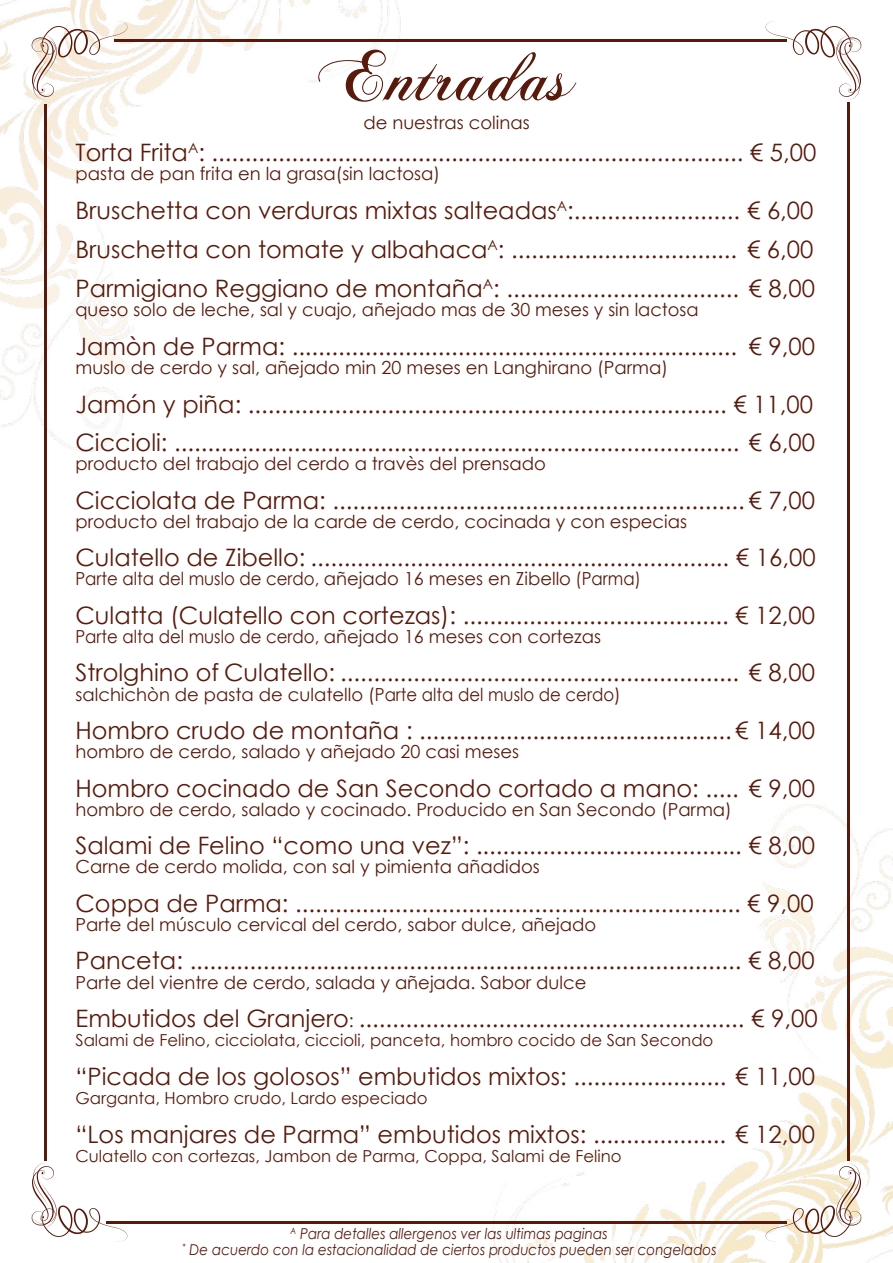
<style>
.page{position:relative;width:893px;height:1263px;background:#fff}
.page>*{position:absolute;margin:0;border:0;box-sizing:border-box;transform-origin:0 0}
.t1{font:75px "Chopin Script";color:#581a0c}
.t2{font:24px/38.8px "Century Gothic";color:#581a0c;text-align:justify}
.t3{font:18px "Century Gothic";color:#581a0c}
.t4{font:18px "Century Gothic";color:#581a0c;scale:.92 1}
.t5{font:16.5px "Century Gothic";color:#581a0c}
.t6{font:italic 15px/15.9px "Century Gothic";color:#581a0c;text-align:center;scale:.9 1}
.s1{font-size:18px}
</style>
<div class="page">
<img style="left:0;top:0;width:893px;height:1263px">
<hr style="left:44px;top:104px;width:2px;height:1057px;background:#581a0c">
<hr style="left:114px;top:39px;width:672px;height:3px;background:#581a0c">
<hr style="left:847px;top:102px;width:3px;height:1058px;background:#581a0c">
<hr style="left:106px;top:1221px;width:680px;height:3px;background:#581a0c">
<svg style="left:31px;top:21px;width:96px;height:79px"></svg>
<svg style="left:766px;top:21px;width:96px;height:79px"></svg>
<svg style="left:766px;top:1163px;width:96px;height:79px"></svg>
<svg style="left:31px;top:1163px;width:96px;height:79px"></svg>
<h1 class="t1" style="left:318px;top:30px;width:258px">Entradas</h1>
<p class="t3" style="left:363px;top:110px;width:168px">de nuestras colinas</p>
<p class="t2" style="left:75px;top:132px;width:742px">Torta Frita<sup>A</sup>: ................................................................................ € 5,00</p>
<p class="t3" style="left:75px;top:161px;width:366px">pasta de pan frita en la grasa(sin lactosa)</p>
<p class="t2" style="left:75px;top:191px;width:741px">Bruschetta con verduras mixtas salteadas<sup>A</sup>:......................... € 6,00<br>Bruschetta con tomate y albahaca<sup>A</sup>: .................................. € 6,00<br>Parmigiano Reggiano de montaña<sup>A</sup>: ................................... € 8,00</p>
<p class="t3" style="left:75px;top:297px;width:625px">queso solo de leche, sal y cuajo, añejado mas de 30 meses y sin lactosa</p>
<p class="t2" style="left:75px;top:326px;width:741px">Jamòn de Parma: ................................................................... € 9,00</p>
<p class="t3" style="left:75px;top:355px;width:594px">muslo de cerdo y sal, añejado min 20 meses en Langhirano (Parma)</p>
<p class="t2" style="left:75px;top:384px;width:741px;line-height:38.4px">Jamón y piña: ........................................................................ € 11,00<br>Ciccioli: ..................................................................................... € 6,00</p>
<p class="t3" style="left:75px;top:451px;width:472px">producto del trabajo del cerdo a travès del prensado</p>
<p class="t2" style="left:75px;top:480px;width:741px">Cicciolata de Parma: .............................................................. € 7,00</p>
<p class="t3" style="left:75px;top:509px;width:613px">producto del trabajo de la carde de cerdo, cocinada y con especias</p>
<p class="t2" style="left:75px;top:538px;width:742px">Culatello de Zibello: ............................................................... € 16,00</p>
<p class="t4" style="left:75px;top:566px;width:616px">Parte alta del muslo de cerdo, añejado 16 meses en Zibello (Parma)</p>
<p class="t2" style="left:75px;top:595px;width:741px">Culatta (Culatello con cortezas): ........................................ € 12,00</p>
<p class="t4" style="left:75px;top:624px;width:573px">Parte alta del muslo de cerdo, añejado 16 meses con cortezas</p>
<p class="t2" style="left:75px;top:653px;width:741px">Strolghino of Culatello: ............................................................ € 8,00</p>
<p class="t3" style="left:75px;top:681px;width:547px">salchichòn de pasta de culatello (Parte alta del muslo de cerdo)</p>
<p class="t2" style="left:75px;top:710px;width:741px">Hombro crudo de montaña : ............................................... € 14,00</p>
<p class="t3" style="left:75px;top:739px;width:445px">hombro de cerdo, salado y añejado 20 casi meses</p>
<p class="t2" style="left:75px;top:768px;width:741px">Hombro cocinado de San Secondo cortado a mano: ..... € 9,00</p>
<p class="t3" style="left:75px;top:797px;width:658px">hombro de cerdo, salado y cocinado. Producido en San Secondo (Parma)</p>
<p class="t2" style="left:75px;top:826px;width:741px">Salami de Felino “como una vez”: ........................................ € 8,00</p>
<p class="t3" style="left:75px;top:854px;width:466px">Carne de cerdo molida, con sal y pimienta añadidos</p>
<p class="t2" style="left:75px;top:883px;width:740px">Coppa de Parma: ................................................................... € 9,00</p>
<p class="t3" style="left:75px;top:912px;width:522px">Parte del músculo cervical del cerdo, sabor dulce, añejado</p>
<p class="t2" style="left:75px;top:941px;width:741px">Panceta: ................................................................................... € 8,00</p>
<p class="t3" style="left:75px;top:969px;width:512px">Parte del vientre de cerdo, salada y añejada. Sabor dulce</p>
<p class="t2" style="left:75px;top:998px;width:744px">Embutidos del Granjero<span class="s1">:</span> .......................................................... € 9,00</p>
<p class="t5" style="left:75px;top:1029px;width:639px">Salami de Felino, cicciolata, ciccioli, panceta, hombro cocido de San Secondo</p>
<p class="t2" style="left:75px;top:1056px;width:741px">“Picada de los golosos” embutidos mixtos: ....................... € 11,00</p>
<p class="t5" style="left:75px;top:1087px;width:354px">Garganta, Hombro crudo, Lardo especiado</p>
<p class="t2" style="left:75px;top:1114px;width:741px">“Los manjares de Parma” embutidos mixtos: .................... € 12,00</p>
<p class="t5" style="left:75px;top:1144px;width:548px">Culatello con cortezas, Jambon de Parma, Coppa, Salami de Felino</p>
<p class="t6" style="left:183px;top:1225px;width:595px"><sup>A</sup> Para detalles allergenos ver las ultimas paginas<br><sup>*</sup> De acuerdo con la estacionalidad de ciertos productos pueden ser congelados</p>
</div>
